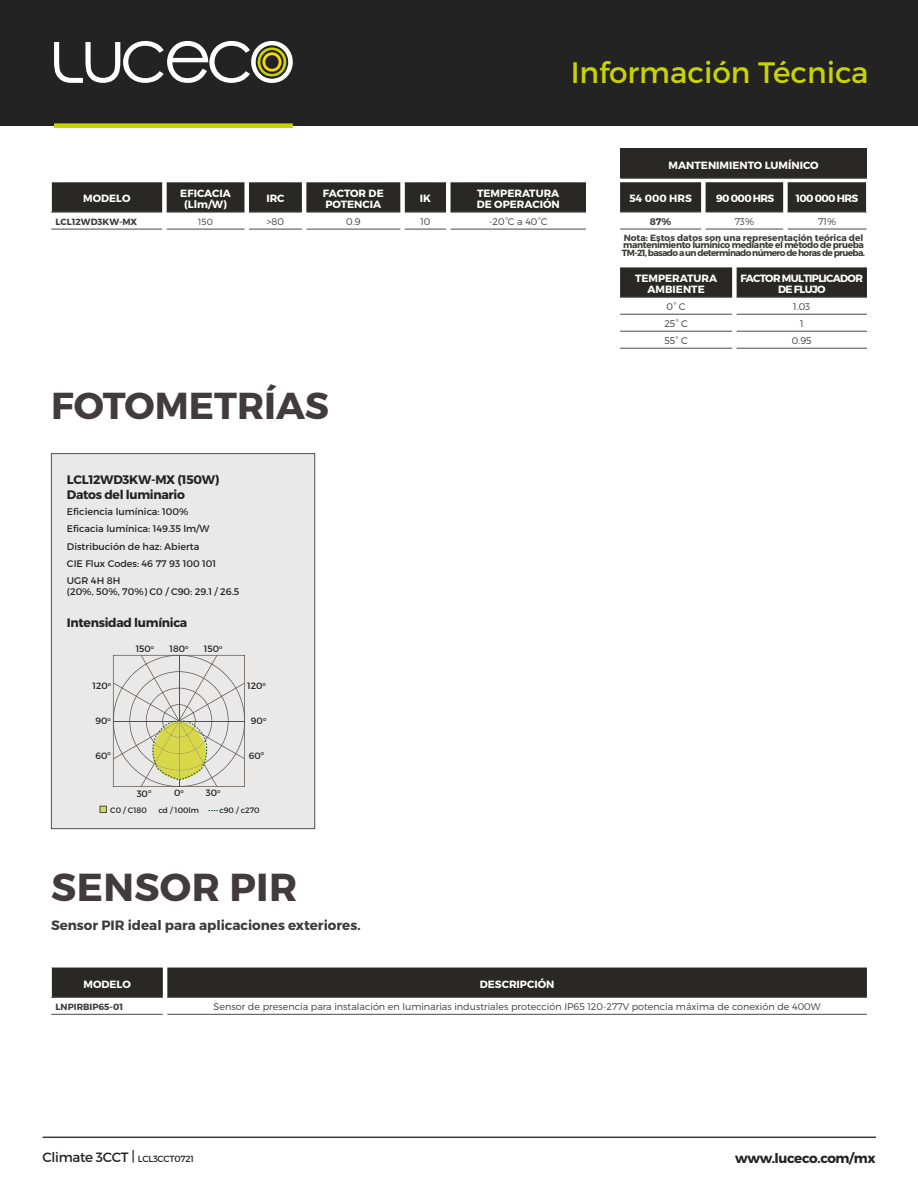
<style>
.page{position:relative;width:918px;height:1188px;background:#fff}
.page>*{position:absolute;margin:0;border:0;box-sizing:border-box;transform-origin:0 0}
.t1{font:700 39px "Montserrat";letter-spacing:.01em;color:#423b3e}
.t2{font:700 37.5px "Montserrat";color:#423b3e}
.t3{font:29.55px "Montserrat";color:#c8d300}
.t4{font:700 13.5px "Montserrat";color:#3c3c3b}
.t5{font:13.5px "Montserrat";letter-spacing:-.025em;color:#222322}
.t6{font:700 13.5px "Montserrat";letter-spacing:-.025em;color:#222322}
.t7{font:700 12.3px/15.1px "Montserrat";letter-spacing:-.025em;color:#222322}
.t8{font:700 10.5px/10.8px "Montserrat";color:#fff;text-align:center}
.t9{font:700 10.5px/10.8px "Montserrat";letter-spacing:-.06em;color:#fff;text-align:center}
.t10{font:300 9.6px "Montserrat";color:#3c3c3b}
.t11{font:9.6px/17.4px "Montserrat";color:#222322}
.t12{font:700 9.6px "Montserrat";color:#3c3c3b}
.t13{font:9.15px "Montserrat";color:#222322}
.t14{font:700 9px/7.5px "Montserrat";letter-spacing:-.04em;color:#3c3c3b}
.t15{font:700 9px "Montserrat";color:#3c3c3b}
.t16{font:300 9px "Montserrat";color:#3c3c3b}
.t17{font:7.95px "Montserrat";color:#222322}
.s1{font-size:9px}
</style>
<div class="page">
<hr style="left:43px;top:1137px;width:833px;height:1px;background:#3c3c3b">
<div style="left:0;top:0;width:918px;height:126px;background:#222322"></div>
<div style="left:54px;top:123px;width:239px;height:5px;background:#c8d300"></div>
<svg style="left:54px;top:41px;width:239px;height:42px"></svg>
<svg style="left:52px;top:182px;width:534px;height:30px;background:#363430"></svg>
<hr style="left:51px;top:212px;width:111px;height:1px;background:#4a4a49">
<hr style="left:167px;top:212px;width:77px;height:1px;background:#4a4a49">
<hr style="left:249px;top:212px;width:53px;height:1px;background:#4a4a49">
<hr style="left:306px;top:212px;width:94px;height:1px;background:#4a4a49">
<hr style="left:405px;top:212px;width:41px;height:1px;background:#4a4a49">
<hr style="left:451px;top:212px;width:135px;height:1px;background:#4a4a49">
<hr style="left:51px;top:229px;width:111px;height:1px;background:#4a4a49">
<hr style="left:167px;top:229px;width:77px;height:1px;background:#4a4a49">
<hr style="left:249px;top:229px;width:53px;height:1px;background:#4a4a49">
<hr style="left:306px;top:229px;width:94px;height:1px;background:#4a4a49">
<hr style="left:405px;top:229px;width:41px;height:1px;background:#4a4a49">
<hr style="left:451px;top:229px;width:135px;height:1px;background:#4a4a49">
<div style="left:620px;top:149px;width:247px;height:29px;background:#2a2824"></div>
<hr style="left:620px;top:178px;width:247px;height:1px;background:#4a4a49">
<svg style="left:620px;top:267px;width:247px;height:30px;background:#312f2b"></svg>
<hr style="left:620px;top:314px;width:112px;height:1px;background:#4a4a49">
<hr style="left:737px;top:314px;width:130px;height:1px;background:#4a4a49">
<hr style="left:620px;top:331px;width:112px;height:1px;background:#4a4a49">
<hr style="left:737px;top:331px;width:130px;height:1px;background:#4a4a49">
<hr style="left:620px;top:348px;width:112px;height:1px;background:#4a4a49">
<hr style="left:737px;top:348px;width:130px;height:1px;background:#4a4a49">
<hr style="left:620px;top:297px;width:112px;height:1px;background:#4a4a49">
<hr style="left:737px;top:297px;width:130px;height:1px;background:#4a4a49">
<div style="left:51px;top:453px;width:264px;height:376px;background:#e9e9e9;border:1px solid #4e4f4e"></div>
<svg style="left:100px;top:806px;width:6px;height:7px"></svg>
<svg style="left:113px;top:655px;width:132px;height:132px"></svg>
<svg style="left:620px;top:182px;width:246px;height:30px;background:#34322e"></svg>
<hr style="left:620px;top:229px;width:81px;height:1px;background:#4a4a49">
<hr style="left:706px;top:229px;width:77px;height:1px;background:#4a4a49">
<hr style="left:788px;top:229px;width:79px;height:1px;background:#4a4a49">
<hr style="left:620px;top:212px;width:81px;height:1px;background:#4a4a49">
<hr style="left:706px;top:212px;width:77px;height:1px;background:#4a4a49">
<hr style="left:788px;top:212px;width:79px;height:1px;background:#4a4a49">
<hr style="left:51px;top:1014px;width:112px;height:1px;background:#4a4a49">
<hr style="left:167px;top:1014px;width:700px;height:1px;background:#4a4a49">
<hr style="left:51px;top:997px;width:112px;height:1px;background:#4a4a49">
<hr style="left:167px;top:997px;width:700px;height:1px;background:#4a4a49">
<div style="left:51px;top:968px;width:816px;height:29px;background:#2a2824"></div>
<h3 class="t3" style="left:571px;top:54px;width:299px">Información Técnica</h3>
<p class="t8" style="left:83px;top:193px;width:49px">MODELO</p>
<p class="t8" style="left:180px;top:188px;width:52px">EFICACIA (Llm/W)</p>
<p class="t8" style="left:266px;top:193px;width:20px">IRC</p>
<p class="t8" style="left:323px;top:188px;width:62px;text-align:left">FACTOR DE<br>POTENCIA</p>
<p class="t8" style="left:420px;top:193px;width:13px">IK</p>
<p class="t8" style="left:477px;top:188px;width:85px;text-align:left">TEMPERATURA<br>DE OPERACIÓN</p>
<p class="t15" style="left:56px;top:216px;width:83px">LCL12WD3KW-MX</p>
<p class="t16" style="left:198px;top:216px;width:16px">150</p>
<p class="t10" style="left:267px;top:216px;width:19px">&gt;80</p>
<p class="t10" style="left:346px;top:216px;width:16px">0.9</p>
<p class="t10" style="left:420px;top:216px;width:12px">10</p>
<p class="t10" style="left:489px;top:216px;width:60px">-20°C a 40°C</p>
<h2 class="t2" style="left:51px;top:382px;width:280px">FOTOMETRÍAS</h2>
<p class="t7" style="left:67px;top:472px;width:154px">LCL12WD3KW-MX (150W)<br>Datos del luminario</p>
<p class="t11" style="left:67px;top:502px;width:151px">Eficiencia lumínica: 100%<br>Eficacia lumínica: 149.35 lm/W<br>Distribución de haz: Abierta<br>CIE Flux Codes: 46 77 93 100 101<br>UGR 4H 8H</p>
<p class="t11" style="left:67px;top:583px;width:174px">(20%, 50%, 70%) C0 / C90: 29.1 / 26.5</p>
<p class="t7" style="left:67px;top:616px;width:122px">Intensidad lumínica</p>
<p class="t13" style="left:136px;top:643px;width:20px">150<sup>o</sup></p>
<p class="t13" style="left:170px;top:643px;width:21px">180<sup>o</sup></p>
<p class="t13" style="left:204px;top:643px;width:20px">150<sup>o</sup></p>
<p class="t13" style="left:93px;top:680px;width:20px">120<sup>o</sup></p>
<p class="t13" style="left:247px;top:680px;width:20px">120<sup>o</sup></p>
<p class="t13" style="left:96px;top:715px;width:17px">90<sup>o</sup></p>
<p class="t13" style="left:251px;top:715px;width:17px">90<sup>o</sup></p>
<p class="t13" style="left:96px;top:750px;width:17px">60<sup>o</sup></p>
<p class="t13" style="left:249px;top:750px;width:17px">60<sup>o</sup></p>
<p class="t13" style="left:206px;top:787px;width:16px">30<sup>o</sup></p>
<p class="t13" style="left:174px;top:787px;width:11px">0<sup>o</sup></p>
<p class="t13" style="left:137px;top:788px;width:16px">30<sup>o</sup></p>
<p class="t17" style="left:110px;top:805px;width:38px">C0 / C180</p>
<p class="t17" style="left:158px;top:805px;width:42px">cd / 100lm</p>
<p class="t17" style="left:219px;top:805px;width:42px">c90 / c270</p>
<h1 class="t1" style="left:51px;top:863px;width:248px">SENSOR PIR</h1>
<h3 class="t4" style="left:51px;top:917px;width:311px">Sensor PIR ideal para aplicaciones exteriores.</h3>
<p class="t8" style="left:669px;top:160px;width:152px">MANTENIMIENTO LUMÍNICO</p>
<p class="t8" style="left:629px;top:193px;width:64px">54 000 HRS</p>
<p class="t8" style="left:716px;top:193px;width:59px">90 000 HRS</p>
<p class="t9" style="left:796px;top:193px;width:64px">100 000 HRS</p>
<p class="t12" style="left:650px;top:216px;width:23px">87%</p>
<p class="t10" style="left:735px;top:216px;width:21px">73%</p>
<p class="t10" style="left:818px;top:216px;width:19px">71%</p>
<p class="t14" style="left:622px;top:234px;width:245px">Nota: Estos datos son una representación teórica del mantenimiento lumínico mediante el método de prueba<br>TM-21, basado a un determinado número de horas de prueba.</p>
<p class="t8" style="left:635px;top:273px;width:84px">TEMPERATURA<br>AMBIENTE</p>
<p class="t9" style="left:741px;top:273px;width:124px">FACTOR MULTIPLICADOR<br>DE FLUJO</p>
<p class="t10" style="left:667px;top:301px;width:21px">0° C</p>
<p class="t10" style="left:793px;top:301px;width:19px">1.03</p>
<p class="t10" style="left:664px;top:318px;width:25px">25° C</p>
<p class="t10" style="left:800px;top:318px;width:5px">1</p>
<p class="t10" style="left:664px;top:335px;width:25px">55° C</p>
<p class="t10" style="left:792px;top:335px;width:21px">0.95</p>
<p class="t8" style="left:84px;top:979px;width:49px">MODELO</p>
<p class="t8" style="left:480px;top:979px;width:76px">DESCRIPCIÓN</p>
<p class="t15" style="left:56px;top:1001px;width:69px">LNPIRBIP65-01</p>
<p class="t10" style="left:214px;top:1001px;width:608px">Sensor de presencia para instalación en luminarias industriales protección IP65 120-277V potencia máxima de conexión de 400W</p>
<h3 class="t5" style="left:43px;top:1149px;width:153px">Climate 3CCT | <span class="s1">LCL3CCT0721</span></h3>
<h3 class="t6" style="left:735px;top:1150px;width:142px">www.luceco.com/mx</h3>
</div>
